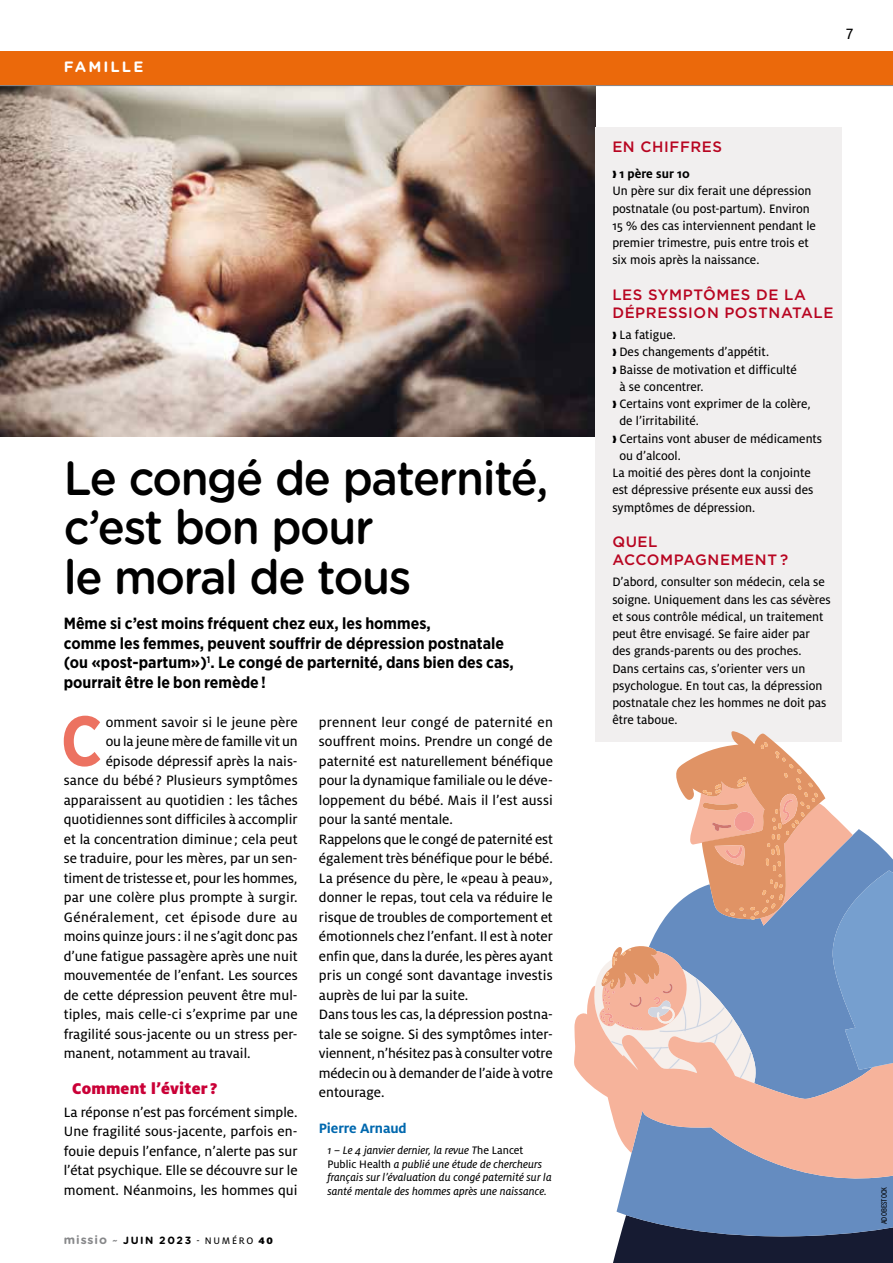
<style>
.page{position:relative;width:893px;height:1263px;background:#fff}
.page>*{position:absolute;margin:0;border:0;box-sizing:border-box;transform-origin:0 0}
.t1{font:700 70.65px "Gotham Narrow";color:#ec7261;scale:.95 1}
.t2{font:500 48px/49.5px "Gotham Rounded";letter-spacing:-.03em;color:#000;scale:.94 1}
.t3{font:900 17.25px "Milo OT";letter-spacing:.01em;color:#ca0037}
.t4{font:16.5px "Milo OT Text";color:#000}
.t5{font:700 16.2px/19.5px "Gotham Narrow";color:#000}
.t6{font:15px/19.5px "Milo OT Text";color:#000;text-align:justify}
.t7{font:500 15px/18px "Gotham";letter-spacing:.04em;color:#b80521}
.t8{font:15px "Milo OT Text";letter-spacing:.03em;color:#000}
.t9{font:700 15px "Milo OT";letter-spacing:-.01em;color:#0068ae}
.t10{font:700 15px "Gotham Rounded";letter-spacing:.14em;color:#fff}
.t11{font:13.5px/17.2px "Milo OT Text";color:#000}
.t12{font:700 13.5px "Milo OT";color:#000}
.t13{font:12px/13.5px "Milo OT Text Ita";color:#000}
.t14{font:700 10.5px "Gotham Rounded";letter-spacing:.15em;color:#000}
.t15{font:condensed 7.5px "Trade Gothic Next LT Pro";letter-spacing:.01em;color:#000}
.s1{font-family:"Milo OT Text"}
.s2{font-size:12px;color:#87888a}
.s3{font-style:italic;color:#87888a}
.s4{font-family:"Milo OT Text";font-weight:400}
.s5{font-family:"Milo OT";font-weight:900}
</style>
<div class="page">
<img style="left:0;top:86px;width:595px;height:351px">
<div style="left:0;top:51px;width:893px;height:34px;background:#eb690b"></div>
<div style="left:595px;top:128px;width:247px;height:614px;background:#f1efef"></div>
<svg style="left:613px;top:1195px;width:280px;height:68px;background:#455b81"></svg>
<svg style="left:574px;top:986px;width:319px;height:209px;background:#c9b1b5"></svg>
<svg style="left:594px;top:731px;width:299px;height:352px"></svg>
<hr style="left:0;top:85px;width:893px;height:1px;background:#87888a">
<p class="t10" style="left:64px;top:56px;width:81px">FAMiLLE</p>
<h2 class="t2" style="left:64px;top:451px;width:517px">Le congé de paternité, c’est bon pour<br>le moral de tous</h2>
<p class="t5" style="left:64px;top:614px;width:452px">Même si c’est moins fréquent chez eux, les hommes,<br>comme les femmes, peuvent souffrir de dépression postnatale (ou «post-partum»)<sup>1</sup>. Le congé de parternité, dans bien des cas, pourrait être le bon remède !</p>
<h1 class="t1" style="left:61px;top:696px;width:45px">C</h1>
<p class="t6" style="left:106px;top:712px;width:193px">omment savoir si le jeune père</p>
<p class="t6" style="left:319px;top:712px;width:236px;text-align:left">prennent leur congé de paternité en souffrent moins. Prendre un congé de paternité est naturellement bénéfique pour la dynamique familiale ou le déve&shy;loppement du bébé. Mais il l’est aussi pour la santé mentale.<br>Rappelons que le congé de paternité est également très bénéfique pour le bébé.<br>La présence du père, le «peau à peau», donner le repas, tout cela va réduire le risque de troubles de comportement et émotionnels chez l’enfant. Il est à noter enfin que, dans la durée, les pères ayant pris un congé sont davantage investis auprès de lui par la suite.<br>Dans tous les cas, la dépression postna&shy;tale se soigne. Si des symptômes inter&shy;viennent, n’hésitez pas à consulter votre médecin ou à demander de l’aide à votre entourage.</p>
<p class="t9" style="left:319px;top:1120px;width:89px">Pierre Arnaud</p>
<p class="t13" style="left:327px;top:1144px;width:226px">1 – Le 4 janvier dernier, la revue T<span class="s1">he Lancet Public Health</span> a publié une étude de chercheurs français sur l’évaluation du congé paternité sur la santé mentale des hommes après une naissance.</p>
<p class="t6" style="left:106px;top:732px;width:193px">ou la jeune mère de famille vit un</p>
<p class="t6" style="left:106px;top:751px;width:193px">épisode dépressif après la nais-</p>
<p class="t6" style="left:64px;top:771px;width:235px">sance du bébé ? Plusieurs symptômes</p>
<p class="t6" style="left:64px;top:790px;width:236px">apparaissent au quotidien : les tâches</p>
<p class="t6" style="left:64px;top:810px;width:235px">quotidiennes sont difficiles à accomplir</p>
<p class="t6" style="left:64px;top:829px;width:235px">et la concentration diminue ; cela peut</p>
<p class="t6" style="left:64px;top:849px;width:235px">se traduire, pour les mères, par un sen-</p>
<p class="t6" style="left:64px;top:868px;width:235px">timent de tristesse et, pour les hommes,</p>
<p class="t6" style="left:64px;top:888px;width:235px">par une colère plus prompte à surgir.</p>
<p class="t8" style="left:64px;top:909px;width:235px">Généralement, cet épisode dure au</p>
<p class="t6" style="left:64px;top:927px;width:235px">moins quinze jours : il ne s’agit donc pas</p>
<p class="t6" style="left:64px;top:946px;width:235px">d’une fatigue passagère après une nuit</p>
<p class="t6" style="left:64px;top:966px;width:235px">mouvementée de l’enfant. Les sources</p>
<p class="t6" style="left:64px;top:985px;width:235px">de cette dépression peuvent être mul-</p>
<p class="t6" style="left:64px;top:1005px;width:236px">tiples, mais celle-ci s’exprime par une</p>
<p class="t6" style="left:64px;top:1024px;width:235px">fragilité sous-jacente ou un stress per-</p>
<p class="t6" style="left:64px;top:1044px;width:188px">manent, notamment au travail.</p>
<p class="t3" style="left:72px;top:1079px;width:146px">Comment l’éviter ?</p>
<p class="t6" style="left:64px;top:1102px;width:235px">La réponse n’est pas forcément simple.<br>Une fragilité sous-jacente, parfois en&shy;fouie depuis l’enfance, n’alerte pas sur l’état psychique. Elle se découvre sur le moment. Néanmoins, les hommes qui</p>
<p class="t14" style="left:64px;top:1232px;width:211px"><span class="s2">missio</span> <span class="s3">~</span> Juin 2023 <span class="s4">- NUMÉRO</span> <span class="s5">40</span></p>
<p class="t4" style="left:846px;top:24px;width:9px">7</p>
<p class="t7" style="left:612px;top:138px;width:111px">EN CHIFFRES</p>
<p class="t12" style="left:619px;top:166px;width:72px">1 père sur 10</p>
<p class="t11" style="left:612px;top:183px;width:205px">Un père sur dix ferait une dépression postnatale (ou post-partum). Environ 15 % des cas interviennent pendant le premier trimestre, puis entre trois et six mois après la naissance.</p>
<p class="t7" style="left:612px;top:285px;width:223px">LES SYMPTÔMES DE LA<br>DÉPRESSION POSTNATALE</p>
<p class="t11" style="left:619px;top:326px;width:58px">La fatigue.</p>
<p class="t11" style="left:619px;top:344px;width:151px">Des changements d’appétit.</p>
<p class="t11" style="left:619px;top:361px;width:179px">Baisse de motivation et difficulté</p>
<p class="t11" style="left:619px;top:378px;width:86px">à se concentrer.</p>
<p class="t11" style="left:619px;top:395px;width:193px">Certains vont exprimer de la colère,</p>
<p class="t11" style="left:619px;top:413px;width:81px">de l’irritabilité.</p>
<p class="t11" style="left:619px;top:430px;width:204px">Certains vont abuser de médicaments</p>
<p class="t11" style="left:619px;top:447px;width:63px">ou d’alcool.</p>
<p class="t11" style="left:612px;top:464px;width:200px">La moitié des pères dont la conjointe</p>
<p class="t11" style="left:612px;top:482px;width:203px">est dépressive présente eux aussi des</p>
<p class="t11" style="left:612px;top:499px;width:144px">symptômes de dépression.</p>
<p class="t7" style="left:612px;top:532px;width:178px">QUEL<br>ACCOMPAGNEMENT ?</p>
<p class="t11" style="left:612px;top:574px;width:220px">D’abord, consulter son médecin, cela se soigne. Uniquement dans les cas sévères et sous contrôle médical, un traitement peut être envisagé. Se faire aider par des grands-parents ou des proches.<br>Dans certains cas, s’orienter vers un psychologue. En tout cas, la dépression postnatale chez les hommes ne doit pas être taboue.</p>
<p class="t15" style="left:879px;top:1224px;width:39px;rotate:-90deg">ADOBESTOCK</p>
</div>
